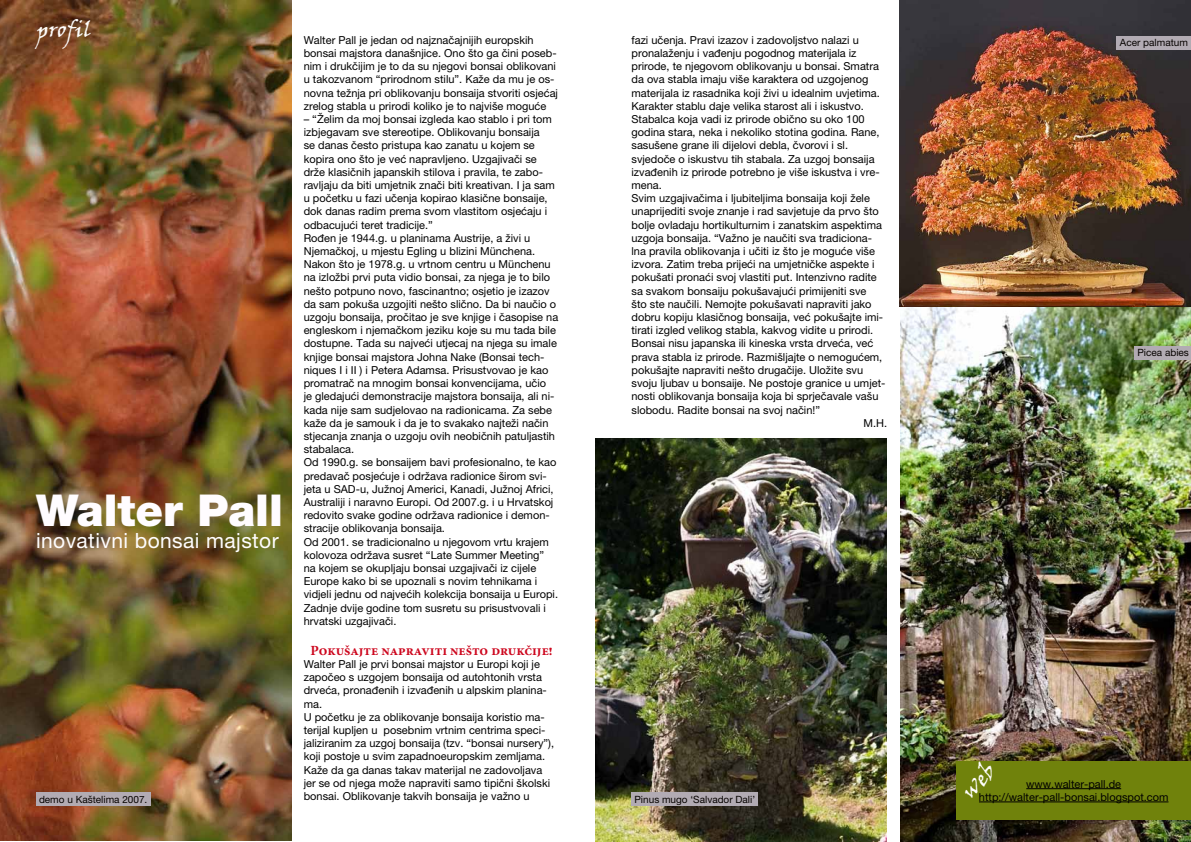
<style>
.page{position:relative;width:1191px;height:842px;background:#fff}
.page>*{position:absolute;margin:0;border:0;box-sizing:border-box;transform-origin:0 0}
.t1{font:900 44px "Helvetica Neue LT Pro";color:#fffcff}
.t2{font:22px "Viner Hand ITC";color:#fffefd}
.t3{font:21px "Helvetica Neue LT Pro";letter-spacing:.02em;color:#fffeff}
.t4{font:700 14px "Minion Pro";color:#cd071e}
.t5{font:11px/13.2px "Helvetica Neue LT Pro";color:#000}
.t6{font:10px "Helvetica Neue LT Pro";color:#060200}
</style>
<div class="page">
<img style="left:0;top:0;width:292px;height:841px">
<div style="left:36px;top:793px;width:114px;height:13px;background:#b2abb3"></div>
<img style="left:595px;top:439px;width:292px;height:402px">
<img style="left:899px;top:0;width:292px;height:842px">
<div style="left:631px;top:793px;width:127px;height:13px;background:#b2abb3"></div>
<div style="left:1117px;top:36px;width:74px;height:13px;background:#b2abb3"></div>
<div style="left:1134px;top:346px;width:57px;height:13px;background:#b2abb3"></div>
<div style="left:956px;top:761px;width:235px;height:58px;background:#70820c"></div>
<hr style="left:1026px;top:788px;width:95px;height:1px;background:#000">
<hr style="left:979px;top:802px;width:189px;height:1px;background:#000">
<svg style="left:961px;top:758px;width:37px;height:3px"></svg>
<h2 class="t2" style="left:37px;top:16px;width:56px">profil</h2>
<h1 class="t1" style="left:36px;top:484px;width:248px">Walter Pall</h1>
<h3 class="t3" style="left:36px;top:528px;width:244px">inovativni bonsai majstor</h3>
<p class="t6" style="left:39px;top:793px;width:110px">demo u Kaštelima 2007.</p>
<p class="t5" style="left:304px;top:33px;width:256px">Walter Pall je jedan od najznačajnijih europskih bonsai majstora današnjice. Ono što ga čini poseb&shy;nim i drukčijim je to da su njegovi bonsai oblikovani u takozvanom “prirodnom stilu”. Kaže da mu je os&shy;novna težnja pri oblikovanju bonsaija stvoriti osjećaj zrelog stabla u prirodi koliko je to najviše moguće</p>
<p class="t5" style="left:304px;top:112px;width:256px">– “Želim da moj bonsai izgleda kao stablo i pri tom izbjegavam sve stereotipe. Oblikovanju bonsaija<br>se danas često pristupa kao zanatu u kojem se kopira ono što je već napravljeno. Uzgajivači se drže klasičnih japanskih stilova i pravila, te zabo&shy;ravljaju da biti umjetnik znači biti kreativan. I ja sam u početku u fazi učenja kopirao klasične bonsaije, dok danas radim prema svom vlastitom osjećaju i odbacujući teret tradicije.”<br>Rođen je 1944.g. u planinama Austrije, a živi u Njemačkoj, u mjestu Egling u blizini Münchena.<br>Nakon što je 1978.g. u vrtnom centru u Münchenu na izložbi prvi puta vidio bonsai, za njega je to bilo nešto potpuno novo, fascinantno; osjetio je izazov da sam pokuša uzgojiti nešto slično. Da bi naučio o uzgoju bonsaija, pročitao je sve knjige i časopise na engleskom i njemačkom jeziku koje su mu tada bile dostupne. Tada su najveći utjecaj na njega su imale knjige bonsai majstora Johna Nake (Bonsai tech&shy;niques I i II ) i Petera Adamsa. Prisustvovao je kao promatrač na mnogim bonsai konvencijama, učio<br>je gledajući demonstracije majstora bonsaija, ali ni&shy;kada nije sam sudjelovao na radionicama. Za sebe kaže da je samouk i da je to svakako najteži način stjecanja znanja o uzgoju ovih neobičnih patuljastih stabalaca.<br>Od 1990.g. se bonsaijem bavi profesionalno, te kao predavač posjećuje i održava radionice širom svi&shy;jeta u SAD-u, Južnoj Americi, Kanadi, Južnoj Africi, Australiji i naravno Europi. Od 2007.g. i u Hrvatskoj redovito svake godine održava radionice i demon&shy;stracije oblikovanja bonsaija.<br>Od 2001. se tradicionalno u njegovom vrtu krajem kolovoza održava susret “Late Summer Meeting” na kojem se okupljaju bonsai uzgajivači iz cijele Europe kako bi se upoznali s novim tehnikama i vidjeli jednu od najvećih kolekcija bonsaija u Europi.<br>Zadnje dvije godine tom susretu su prisustvovali i hrvatski uzgajivači.</p>
<p class="t4" style="left:310px;top:640px;width:243px">Pokušajte napraviti nešto drukčije!</p>
<p class="t5" style="left:304px;top:657px;width:252px">Walter Pall je prvi bonsai majstor u Europi koji je započeo s uzgojem bonsaija od autohtonih vrsta drveća, pronađenih i izvađenih u alpskim planina&shy;ma.<br>U početku je za oblikovanje bonsaija koristio ma&shy;terijal kupljen u posebnim vrtnim centrima speci&shy;jaliziranim za uzgoj bonsaija (tzv. “bonsai nursery”), koji postoje u svim zapadnoeuropskim zemljama.<br>Kaže da ga danas takav materijal ne zadovoljava jer se od njega može napraviti samo tipični školski bonsai. Oblikovanje takvih bonsaija je važno u</p>
<p class="t5" style="left:631px;top:33px;width:229px">fazi učenja. Pravi izazov i zadovoljstvo nalazi u</p>
<p class="t5" style="left:631px;top:46px;width:227px">pronalaženju i vađenju pogodnog materijala iz</p>
<p class="t5" style="left:631px;top:60px;width:249px">prirode, te njegovom oblikovanju u bonsai. Smatra</p>
<p class="t5" style="left:631px;top:73px;width:238px">da ova stabla imaju više karaktera od uzgojenog</p>
<p class="t5" style="left:631px;top:86px;width:250px">materijala iz rasadnika koji živi u idealnim uvjetima.</p>
<p class="t5" style="left:631px;top:99px;width:234px">Karakter stablu daje velika starost ali i iskustvo.</p>
<p class="t5" style="left:631px;top:112px;width:235px">Stabalca koja vadi iz prirode obično su oko 100</p>
<p class="t5" style="left:631px;top:126px;width:249px">godina stara, neka i nekoliko stotina godina. Rane,</p>
<p class="t5" style="left:631px;top:139px;width:218px">sasušene grane ili dijelovi debla, čvorovi i sl.</p>
<p class="t5" style="left:631px;top:152px;width:245px">svjedoče o iskustvu tih stabala. Za uzgoj bonsaija</p>
<p class="t5" style="left:631px;top:165px;width:250px">izvađenih iz prirode potrebno je više iskustva i vre-</p>
<p class="t5" style="left:631px;top:178px;width:32px">mena.</p>
<p class="t5" style="left:631px;top:192px;width:240px">Svim uzgajivačima i ljubiteljima bonsaija koji žele</p>
<p class="t5" style="left:631px;top:205px;width:249px">unaprijediti svoje znanje i rad savjetuje da prvo što</p>
<p class="t5" style="left:631px;top:218px;width:252px">bolje ovladaju hortikulturnim i zanatskim aspektima</p>
<p class="t5" style="left:631px;top:231px;width:242px">uzgoja bonsaija. “Važno je naučiti sva tradiciona-</p>
<p class="t5" style="left:631px;top:244px;width:245px">lna pravila oblikovanja i učiti iz što je moguće više</p>
<p class="t5" style="left:631px;top:258px;width:245px">izvora. Zatim treba prijeći na umjetničke aspekte i</p>
<p class="t5" style="left:631px;top:271px;width:247px">pokušati pronaći svoj vlastiti put. Intenzivno radite</p>
<p class="t5" style="left:631px;top:284px;width:236px">sa svakom bonsaiju pokušavajući primijeniti sve</p>
<p class="t5" style="left:631px;top:297px;width:242px">što ste naučili. Nemojte pokušavati napraviti jako</p>
<p class="t5" style="left:631px;top:310px;width:253px">dobru kopiju klasičnog bonsaija, već pokušajte imi-</p>
<p class="t5" style="left:631px;top:324px;width:243px">tirati izgled velikog stabla, kakvog vidite u prirodi.</p>
<p class="t5" style="left:631px;top:337px;width:243px">Bonsai nisu japanska ili kineska vrsta drveća, već</p>
<p class="t5" style="left:631px;top:350px;width:252px">prava stabla iz prirode. Razmišljajte o nemogućem,</p>
<p class="t5" style="left:631px;top:363px;width:233px">pokušajte napraviti nešto drugačije. Uložite svu</p>
<p class="t5" style="left:631px;top:376px;width:255px">svoju ljubav u bonsaije. Ne postoje granice u umjet-</p>
<p class="t5" style="left:631px;top:390px;width:248px">nosti oblikovanja bonsaija koja bi sprječavale vašu</p>
<p class="t5" style="left:631px;top:403px;width:190px">slobodu. Radite bonsai na svoj način!”</p>
<p class="t5" style="left:863px;top:416px;width:25px">M.H.</p>
<p class="t6" style="left:634px;top:793px;width:122px">Pinus mugo ‘Salvador Dali’</p>
<p class="t6" style="left:1120px;top:37px;width:69px">Acer palmatum</p>
<p class="t6" style="left:1137px;top:347px;width:53px">Picea abies</p>
<p class="t5" style="left:1026px;top:777px;width:96px">www.walter-pall.de</p>
<p class="t5" style="left:979px;top:790px;width:191px">http://walter-pall-bonsai.blogspot.com</p>
</div>
